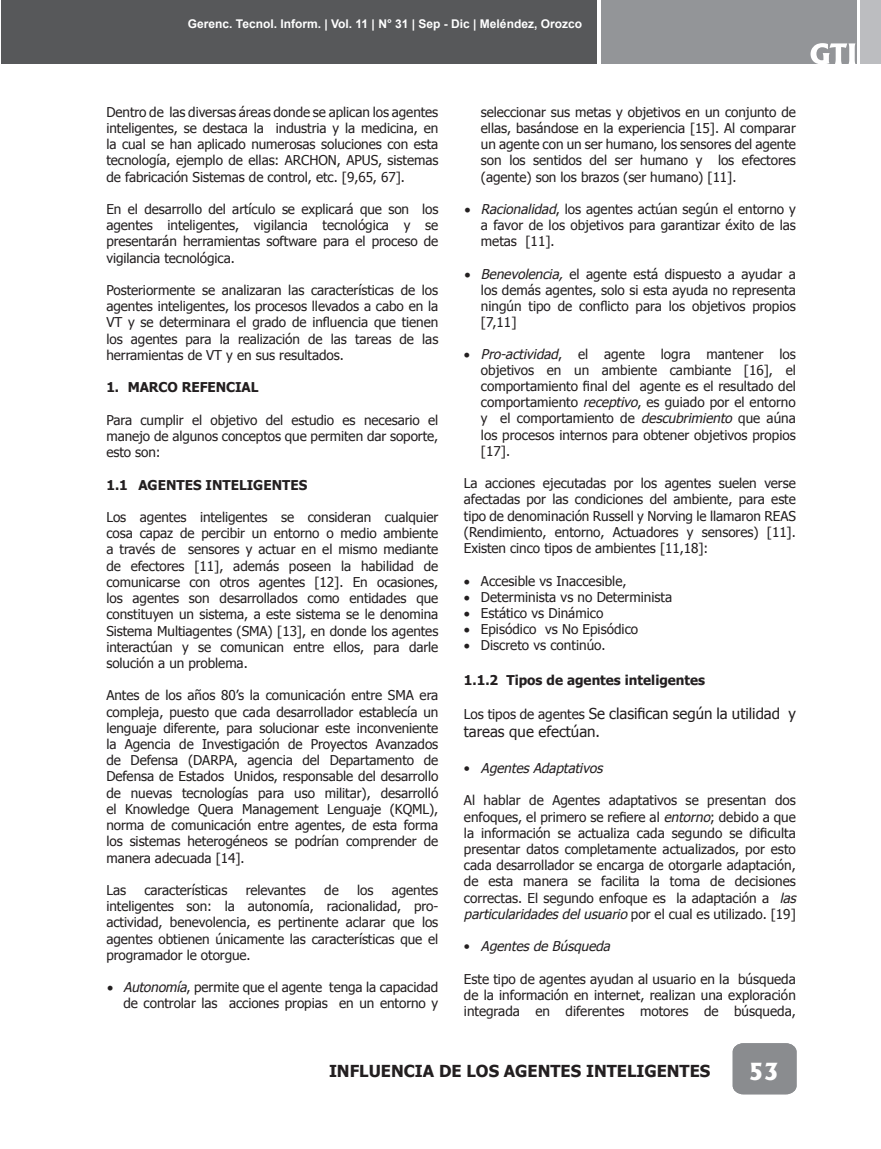
<style>
.page{position:relative;width:881px;height:1149px;background:#fff}
.page>*{position:absolute;margin:0;border:0;box-sizing:border-box;transform-origin:0 0}
.t1{font:800 22.5px "Albertus";color:#fff}
.t2{font:700 16.5px "Tahoma";color:#231f20}
.t3{font:15px/18px "Tahoma";color:#231f20}
.t4{font:13.5px/16.2px "Tahoma";letter-spacing:-.005em;color:#231f20;text-align:justify}
.t5{font:700 13.5px "Tahoma";color:#231f20}
.t6{font:italic 13.5px "Tahoma";color:#231f20}
.t7{font:700 12px "Arial";color:#fff}
.s1{font-style:italic}
.s2{font-size:13.5px}
.s3{font-style:normal}
</style>
<div class="page">
<div style="left:1px;top:0;width:595px;height:64px;background:#57585a"></div>
<div style="left:600px;top:0;width:256px;height:64px;background:#939598"></div>
<div style="left:860px;top:0;width:20px;height:64px;background:#bcbdc0"></div>
<div style="left:732px;top:1043px;width:64px;height:50px;background:#8a8c8f"></div>
<hr style="left:0;top:0;width:1px;height:64px;background:#57585a">
<svg style="left:810px;top:43px;width:45px;height:21px"></svg>
<p class="t7" style="left:188px;top:16px;width:395px">Gerenc. Tecnol. Inform. | Vol. 11 | N° 31 | Sep - Dic | Meléndez, Orozco</p>
<p class="t4" style="left:106px;top:103px;width:333px">Dentro de las diversas áreas donde se aplican los agentes inteligentes, se destaca la industria y la medicina, en la cual se han aplicado numerosas soluciones con esta tecnología, ejemplo de ellas: ARCHON, APUS, sistemas de fabricación Sistemas de control, etc. [9,65, 67].</p>
<p class="t4" style="left:106px;top:200px;width:333px">En el desarrollo del artículo se explicará que son los agentes inteligentes, vigilancia tecnológica y se presentarán herramientas software para el proceso de vigilancia tecnológica.</p>
<p class="t4" style="left:106px;top:281px;width:333px">Posteriormente se analizaran las características de los agentes inteligentes, los procesos llevados a cabo en la VT y se determinara el grado de influencia que tienen los agentes para la realización de las tareas de las herramientas de VT y en sus resultados.</p>
<p class="t5" style="left:106px;top:378px;width:153px">1. MARCO REFENCIAL</p>
<p class="t4" style="left:106px;top:411px;width:333px">Para cumplir el objetivo del estudio es necesario el manejo de algunos conceptos que permiten dar soporte, esto son:</p>
<p class="t5" style="left:106px;top:475px;width:202px">1.1 AGENTES INTELIGENTES</p>
<p class="t4" style="left:106px;top:508px;width:333px">Los agentes inteligentes se consideran cualquier cosa capaz de percibir un entorno o medio ambiente a través de sensores y actuar en el mismo mediante de efectores [11], además poseen la habilidad de comunicarse con otros agentes [12]. En ocasiones, los agentes son desarrollados como entidades que constituyen un sistema, a este sistema se le denomina Sistema Multiagentes (SMA) [13], en donde los agentes interactúan y se comunican entre ellos, para darle solución a un problema.</p>
<p class="t4" style="left:106px;top:686px;width:333px">Antes de los años 80’s la comunicación entre SMA era compleja, puesto que cada desarrollador establecía un lenguaje diferente, para solucionar este inconveniente la Agencia de Investigación de Proyectos Avanzados de Defensa (DARPA, agencia del Departamento de Defensa de Estados Unidos, responsable del desarrollo de nuevas tecnologías para uso militar), desarrolló el Knowledge Quera Management Lenguaje (KQML), norma de comunicación entre agentes, de esta forma los sistemas heterogéneos se podrían comprender de manera adecuada [14].</p>
<p class="t4" style="left:106px;top:881px;width:21px">Las</p>
<p class="t4" style="left:144px;top:881px;width:84px">características</p>
<p class="t4" style="left:245px;top:881px;width:62px">relevantes</p>
<p class="t4" style="left:324px;top:881px;width:16px">de</p>
<p class="t4" style="left:357px;top:881px;width:18px">los</p>
<p class="t4" style="left:106px;top:881px;width:333px;text-indent:285px">agentes inteligentes son: la autonomía, racionalidad, pro&shy;actividad, benevolencia, es pertinente aclarar que los agentes obtienen únicamente las características que el programador le otorgue.</p>
<p class="t4" style="left:107px;top:978px;width:333px;text-align:right">• <span class="s1">Autonomía</span>, permite que el agente tenga la capacidad de controlar las acciones propias en un entorno y</p>
<p class="t4" style="left:480px;top:103px;width:316px">seleccionar sus metas y objetivos en un conjunto de ellas, basándose en la experiencia [15]. Al comparar un agente con un ser humano, los sensores del agente son los sentidos del ser humano y los efectores (agente) son los brazos (ser humano) [11].</p>
<p class="t4" style="left:480px;top:200px;width:316px;text-indent:-16px">• <span class="s1">Racionalidad</span>, los agentes actúan según el entorno y a favor de los objetivos para garantizar éxito de las metas [11].</p>
<p class="t4" style="left:480px;top:265px;width:316px;text-indent:-16px">• <span class="s1">Benevolencia,</span> el agente está dispuesto a ayudar a los demás agentes, solo si esta ayuda no representa ningún tipo de conflicto para los objetivos propios [7,11]</p>
<p class="t4" style="left:480px;top:345px;width:316px;text-indent:-17px">• <span class="s1">Pro-actividad</span>, el agente logra mantener los objetivos en un ambiente cambiante [16], el comportamiento final del agente es el resultado del comportamiento <span class="s1">receptivo</span>, es guiado por el entorno y el comportamiento de <span class="s1">descubrimiento</span> que aúna los procesos internos para obtener objetivos propios [17].</p>
<p class="t4" style="left:463px;top:474px;width:333px">La acciones ejecutadas por los agentes suelen verse afectadas por las condiciones del ambiente, para este tipo de denominación Russell y Norving le llamaron REAS (Rendimiento, entorno, Actuadores y sensores) [11].<br>Existen cinco tipos de ambientes [11,18]:</p>
<p class="t4" style="left:463px;top:571px;width:164px">• Accesible vs Inaccesible,</p>
<p class="t4" style="left:463px;top:588px;width:210px">• Determinista vs no Determinista</p>
<p class="t4" style="left:463px;top:604px;width:141px">• Estático vs Dinámico</p>
<p class="t4" style="left:463px;top:620px;width:176px">• Episódico vs No Episódico</p>
<p class="t4" style="left:463px;top:636px;width:143px">• Discreto vs continúo.</p>
<p class="t5" style="left:463px;top:670px;width:243px">1.1.2 Tipos de agentes inteligentes</p>
<p class="t3" style="left:463px;top:703px;width:333px"><span class="s2">Los tipos de agentes</span> Se clasifican según la utilidad y tareas que efectúan.</p>
<p class="t6" style="left:463px;top:758px;width:143px"><span class="s3">•</span> AgentesAdaptativos</p>
<p class="t4" style="left:463px;top:791px;width:337px;text-align:left">Al hablar de Agentes adaptativos se presentan dos enfoques, el primero se refiere al <span class="s1">entorno</span>; debido a que la información se actualiza cada segundo se dificulta presentar datos completamente actualizados, por esto cada desarrollador se encarga de otorgarle adaptación, de esta manera se facilita la toma de decisiones correctas. El segundo enfoque es la adaptación a <span class="s1">las particularidadesdelusuario</span> p o r e l c u a l e s u t i l i z a d o . [ 1 9 ]</p>
<p class="t6" style="left:463px;top:937px;width:151px"><span class="s3">•</span> Agentesde Búsqueda</p>
<p class="t4" style="left:463px;top:969px;width:333px">Este tipo de agentes ayudan al usuario en la búsqueda de la información en internet, realizan una exploración integrada en diferentes motores de búsqueda,</p>
<p class="t2" style="left:329px;top:1058px;width:382px">INFLUENCIA DE LOS AGENTES INTELIGENTES</p>
<h1 class="t1" style="left:748px;top:1057px;width:31px">53</h1>
</div>
